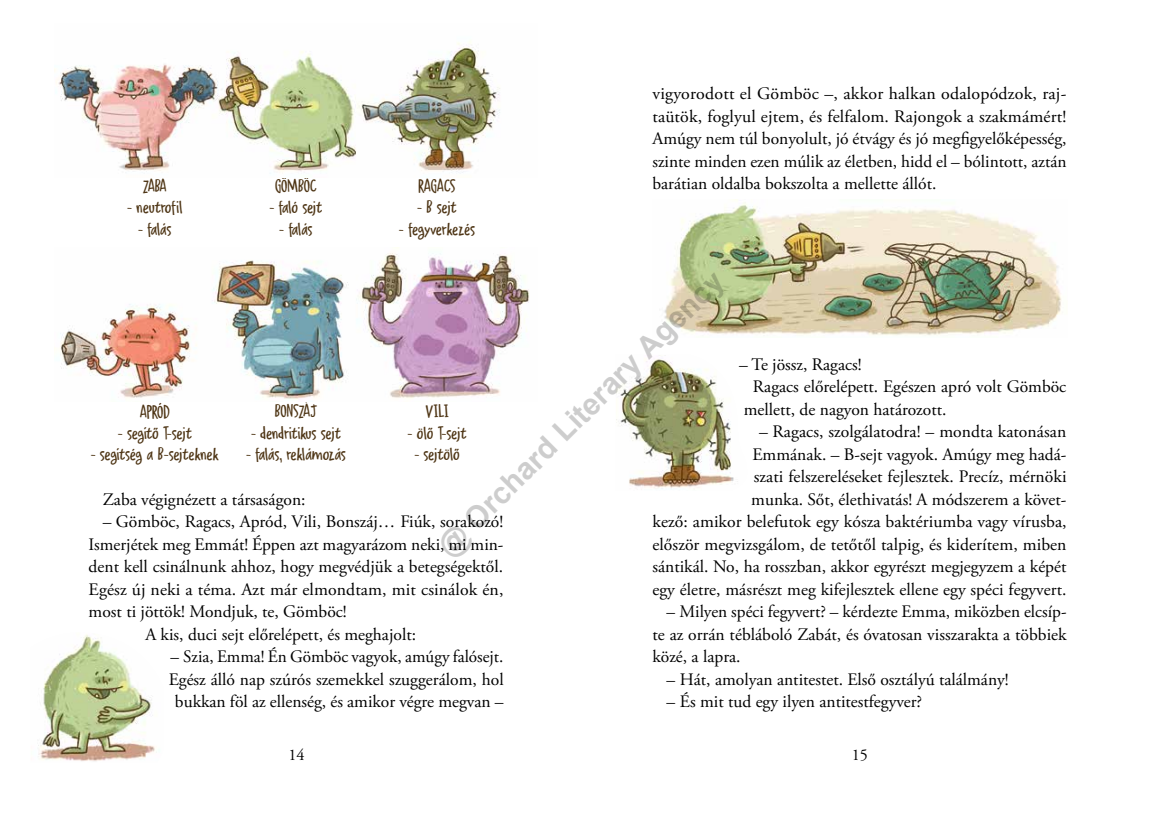
<style>
.page{position:relative;width:1156px;height:833px;background:#fff}
.page>*{position:absolute;margin:0;border:0;box-sizing:border-box;transform-origin:0 0}
.t1{font:700 30px "Arial";color:rgb(0 0 0/.2)}
.t2{font:18.75px "Delivery Note";letter-spacing:-.015em;color:#4e3515}
.t3{font:17.5px/22.5px "Adobe Garamond Pro";color:#000;text-align:justify}
.t4{font:16.25px "Adobe Garamond Pro";color:#000}
</style>
<div class="page">
<img style="left:60px;top:247px;width:470px;height:152px">
<img style="left:56px;top:41px;width:444px;height:133px">
<img style="left:38px;top:634px;width:117px;height:128px">
<img style="left:664px;top:199px;width:398px;height:137px">
<img style="left:616px;top:355px;width:118px;height:135px">
<p class="t3" style="left:652px;top:83px;width:415px">vigyorodott el Gömböc –, akkor halkan odalopódzok, raj&shy;taütök, foglyul ejtem, és felfalom. Rajongok a szakmámért!<br>Amúgy nem túl bonyolult, jó étvágy és jó megfigyelőképesség, szinte minden ezen múlik az életben, hidd el – bólintott, aztán barátian oldalba bokszolta a mellette állót.</p>
<p class="t2" style="left:275px;top:175px;width:43px">GÖMBŐC</p>
<p class="t2" style="left:269px;top:196px;width:55px">- faló sejt</p>
<p class="t2" style="left:279px;top:218px;width:35px">- falás</p>
<p class="t2" style="left:418px;top:175px;width:39px">RAGACS</p>
<p class="t2" style="left:417px;top:196px;width:41px">- B sejt</p>
<p class="t2" style="left:399px;top:218px;width:78px">- fegyverkezés</p>
<h1 class="t1" style="left:429px;top:537px;width:391px;rotate:-45deg">@ Orchard Literary Agency</h1>
<p class="t2" style="left:143px;top:175px;width:25px">ZABA</p>
<p class="t2" style="left:127px;top:197px;width:57px">- neutrofil</p>
<p class="t2" style="left:138px;top:218px;width:35px">- falás</p>
<p class="t3" style="left:739px;top:353px;width:124px">– Te jössz, Ragacs!</p>
<p class="t3" style="left:752px;top:376px;width:315px">Ragacs előrelépett. Egészen apró volt Gömböc</p>
<p class="t3" style="left:743px;top:398px;width:204px">mellett, de nagyon határozott.</p>
<p class="t3" style="left:652px;top:421px;width:415px;text-align:right">– Ragacs, szolgálatodra! – mondta katonásan<br>Emmának. – B-sejt vagyok. Amúgy meg hadá-<br>szati felszereléseket fejlesztek. Precíz, mérnöki<br>munka. Sőt, élethivatás! A módszerem a követ-<br>kező: amikor belefutok egy kósza baktériumba vagy vírusba, először megvizsgálom, de tetőtől talpig, és kiderítem, miben sántikál. No, ha rosszban, akkor egyrészt megjegyzem a képét egy életre, másrészt meg kifejlesztek ellene egy spéci fegyvert.</p>
<p class="t3" style="left:652px;top:601px;width:415px;text-indent:14px">– Milyen spéci fegyvert? – kérdezte Emma, miközben elcsíp&shy;te az orrán tébláboló Zabát, és óvatosan visszarakta a többiek közé, a lapra.</p>
<p class="t3" style="left:666px;top:668px;width:343px">– Hát, amolyan antitestet. Első osztályú találmány!</p>
<p class="t3" style="left:666px;top:691px;width:257px">– És mit tud egy ilyen antitestfegyver?</p>
<p class="t2" style="left:274px;top:400px;width:44px">BONSZÁJ</p>
<p class="t2" style="left:251px;top:422px;width:91px">- dendritikus sejt</p>
<p class="t2" style="left:246px;top:443px;width:101px">- falás, reklámozás</p>
<p class="t2" style="left:140px;top:401px;width:32px">APRÓD</p>
<p class="t2" style="left:118px;top:422px;width:76px">- segítő T-sejt</p>
<p class="t2" style="left:91px;top:443px;width:130px">- segítség a B-sejteknek</p>
<p class="t2" style="left:425px;top:400px;width:25px">VILI</p>
<p class="t2" style="left:407px;top:422px;width:60px">- ölő T-sejt</p>
<p class="t2" style="left:414px;top:443px;width:47px">- sejtölő</p>
<p class="t3" style="left:103px;top:488px;width:204px">Zaba végignézett a társaságon:</p>
<p class="t3" style="left:103px;top:511px;width:402px">– Gömböc, Ragacs, Apród, Vili, Bonszáj… Fiúk, sorakozó!</p>
<p class="t3" style="left:89px;top:533px;width:416px">Ismerjétek meg Emmát! Éppen azt magyarázom neki, mi min-</p>
<p class="t3" style="left:89px;top:556px;width:416px">dent kell csinálnunk ahhoz, hogy megvédjük a betegségektől.</p>
<p class="t3" style="left:89px;top:578px;width:416px">Egész új neki a téma. Azt már elmondtam, mit csinálok én,</p>
<p class="t3" style="left:89px;top:601px;width:259px">most ti jöttök! Mondjuk, te, Gömböc!</p>
<p class="t3" style="left:145px;top:623px;width:272px">A kis, duci sejt előrelépett, és meghajolt:</p>
<p class="t3" style="left:169px;top:646px;width:336px;text-align:center">– Szia, Emma! Én Gömböc vagyok, amúgy falósejt.<br>Egész álló nap szúrós szemekkel szuggerálom, hol bukkan föl az ellenség, és amikor végre megvan –</p>
<p class="t4" style="left:288px;top:745px;width:18px">14</p>
<p class="t4" style="left:851px;top:745px;width:18px">15</p>
</div>
